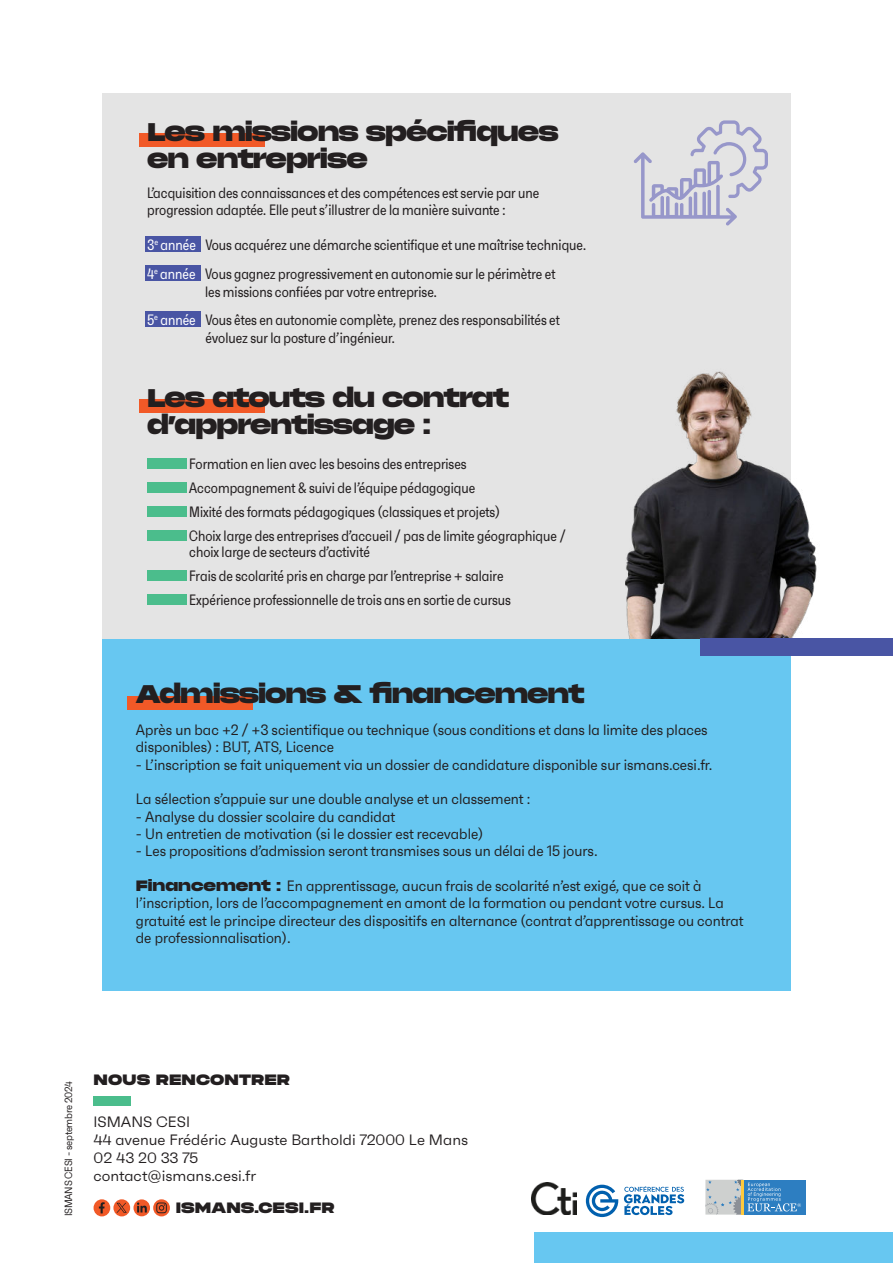
<style>
.page{position:relative;width:893px;height:1263px;background:#fff}
.page>*{position:absolute;margin:0;border:0;box-sizing:border-box;transform-origin:0 0}
.t1{font:25.5px/27px "Phonk Contrast";letter-spacing:-.04em;color:#231f20}
.t2{font:15px/24px "Faktum X Con";color:#231f20}
.t3{font:15px/17.4px "Faktum Con";color:#231f20}
.t4{font:15px/18px "Faktum";color:#231f20}
.t5{font:15px "Phonk Contrast";letter-spacing:.01em;color:#231f20}
.t6{font:10.5px "Faktum Con";letter-spacing:-.02em;color:#231f20}
.s1{color:#fff}
.s2{font-family:"Phonk Contrast"}
</style>
<div class="page">
<div style="left:102px;top:639px;width:689px;height:352px;background:#67c7f1"></div>
<div style="left:102px;top:94px;width:689px;height:545px;background:#e4e4e4"></div>
<div style="left:147px;top:458px;width:40px;height:11px;background:#4bbd8c"></div>
<div style="left:147px;top:482px;width:40px;height:11px;background:#4bbd8c"></div>
<div style="left:147px;top:506px;width:40px;height:11px;background:#4bbd8c"></div>
<div style="left:147px;top:530px;width:40px;height:11px;background:#4bbd8c"></div>
<div style="left:147px;top:570px;width:40px;height:11px;background:#4bbd8c"></div>
<div style="left:147px;top:594px;width:40px;height:11px;background:#4bbd8c"></div>
<div style="left:139px;top:134px;width:126px;height:13px;background:#f15927"></div>
<div style="left:139px;top:399px;width:126px;height:14px;background:#f15927"></div>
<div style="left:128px;top:696px;width:125px;height:13px;background:#f15927"></div>
<div style="left:535px;top:1233px;width:358px;height:30px;background:#67c7f1"></div>
<div style="left:145px;top:237px;width:56px;height:15px;background:#4955a4"></div>
<div style="left:145px;top:266px;width:56px;height:15px;background:#4955a4"></div>
<div style="left:145px;top:311px;width:56px;height:16px;background:#4955a4"></div>
<div style="left:94px;top:1096px;width:37px;height:9px;background:#4bbd8c"></div>
<div style="left:744px;top:1180px;width:62px;height:34px;background:#2d7ec1"></div>
<svg style="left:705px;top:1180px;width:96px;height:34px"></svg>
<hr style="left:741px;top:1180px;width:3px;height:34px;background:#fec93c">
<img style="left:531px;top:1182px;width:45px;height:32px">
<svg style="left:586px;top:1185px;width:32px;height:32px"></svg>
<svg style="left:624px;top:1186px;width:60px;height:29px"></svg>
<svg style="left:153px;top:1199px;width:17px;height:17px"></svg>
<svg style="left:156px;top:1202px;width:11px;height:11px"></svg>
<svg style="left:113px;top:1199px;width:17px;height:17px"></svg>
<svg style="left:133px;top:1199px;width:17px;height:17px"></svg>
<svg style="left:137px;top:1202px;width:10px;height:10px"></svg>
<div style="left:94px;top:1199px;width:16px;height:17px;background:#f15927;border-radius:50%"></div>
<svg style="left:99px;top:1202px;width:6px;height:11px"></svg>
<svg style="left:116px;top:1203px;width:11px;height:10px"></svg>
<svg style="left:634px;top:120px;width:134px;height:105px"></svg>
<img style="left:625px;top:371px;width:214px;height:268px">
<div style="left:701px;top:639px;width:192px;height:17px;background:#4955a4"></div>
<h1 class="t1" style="left:147px;top:118px;width:413px">Les missions spécifiques en entreprise</h1>
<p class="t2" style="left:147px;top:184px;width:394px;line-height:17.4px">L’acquisition des connaissances et des compétences est servie par une progression adaptée. Elle peut s’illustrer de la manière suivante :</p>
<p class="t2" style="left:147px;top:230px;width:441px;line-height:28.5px"><span class="s1">3</span><sup>e</sup> <span class="s1">année</span> Vous acquérez une démarche scientifique et une maîtrise technique.<br><span class="s1">4</span><sup>e</sup> <span class="s1">année</span> Vous gagnez progressivement en autonomie sur le périmètre et</p>
<p class="t2" style="left:147px;top:277px;width:414px;line-height:28.5px;text-indent:58px">les missions confiées par votre entreprise.<br><span class="s1">5</span><sup>e</sup> <span class="s1">année</span> Vous êtes en autonomie complète, prenez des responsabilités et</p>
<p class="t2" style="left:205px;top:325px;width:191px">évoluez sur la posture d’ingénieur.</p>
<h1 class="t1" style="left:147px;top:383px;width:364px">Les atouts du contrat d’apprentissage :</h1>
<p class="t2" style="left:189px;top:451px;width:378px">Formation en lien avec les besoins des entreprises Accompagnement &amp; suivi de l’équipe pédagogique<br>Mixité des formats pédagogiques (classiques et projets)<br>Choix large des entreprises d’accueil / pas de limite géographique /</p>
<p class="t2" style="left:189px;top:540px;width:323px">choix large de secteurs d’activité<br>Frais de scolarité pris en charge par l’entreprise + salaire<br>Expérience professionnelle de trois ans en sortie de cursus</p>
<h1 class="t1" style="left:136px;top:680px;width:450px">Admissions &amp; financement</h1>
<p class="t3" style="left:136px;top:722px;width:573px">Après un bac +2 / +3 scientifique ou technique (sous conditions et dans la limite des places disponibles) : BUT, ATS, Licence</p>
<p class="t3" style="left:136px;top:756px;width:578px">- L’inscription se fait uniquement via un dossier de candidature disponible sur ismans.cesi.fr.</p>
<p class="t3" style="left:136px;top:791px;width:396px">La sélection s’appuie sur une double analyse et un classement :</p>
<p class="t3" style="left:136px;top:808px;width:261px">- Analyse du dossier scolaire du candidat</p>
<p class="t3" style="left:136px;top:826px;width:349px">- Un entretien de motivation (si le dossier est recevable)</p>
<p class="t3" style="left:136px;top:843px;width:463px">- Les propositions d’admission seront transmises sous un délai de 15 jours.</p>
<p class="t3" style="left:136px;top:878px;width:609px"><span class="s2">Financement :</span> En apprentissage, aucun frais de scolarité n’est exigé, que ce soit à l’inscription, lors de l’accompagnement en amont de la formation ou pendant votre cursus. La gratuité est le principe directeur des dispositifs en alternance (contrat d’apprentissage ou contrat de professionnalisation).</p>
<p class="t6" style="left:64px;top:1216px;width:137px;rotate:-90deg">ISMANS CESI - septembre 2024</p>
<p class="t5" style="left:94px;top:1072px;width:198px">NOUS RENCONTRER</p>
<p class="t4" style="left:94px;top:1113px;width:376px">ISMANS CESI<br>44 avenue Frédéric Auguste Bartholdi 72000 Le Mans<br>02 43 20 33 75<br>contact@ismans.cesi.fr</p>
<p class="t5" style="left:176px;top:1201px;width:160px">ISMANS.CESI.FR</p>
</div>
